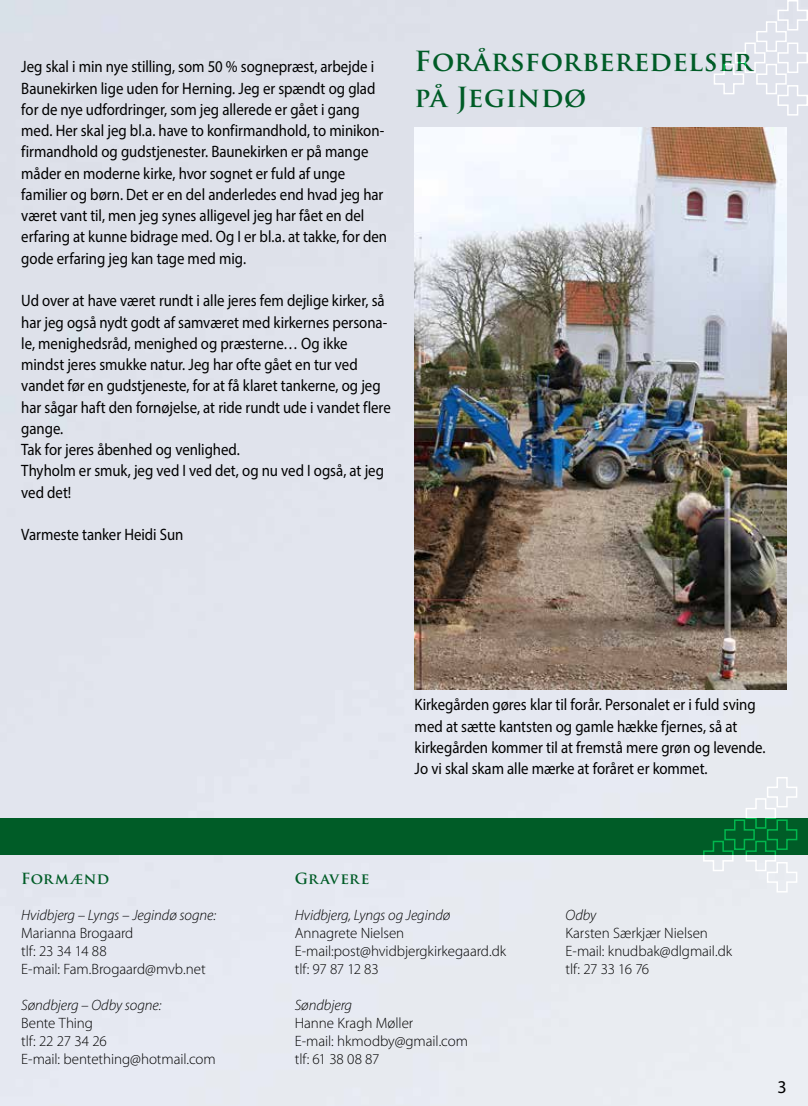
<style>
.page{position:relative;width:808px;height:1106px;background:#e2e5ee}
.page>*{position:absolute;margin:0;border:0;box-sizing:border-box;transform-origin:0 0}
.t1{font:700 27px/36px "Trajan Pro";letter-spacing:.015em;color:#005c27}
.t2{font:18px "Myriad Pro";color:#000}
.t3{font:16.5px/21.3px "Myriad Pro";color:#000;scale:.9 1}
.t4{font:300 15px/18px "Myriad Pro";letter-spacing:-.005em;color:#000}
.t5{font:italic 300 15px "Myriad Pro";letter-spacing:-.005em;color:#000}
.t6{font:700 15px "Trajan Pro";letter-spacing:.03em;color:#005c27}
</style>
<div class="page">
<div style="left:0;top:818px;width:808px;height:36px;background:#005c27"></div>
<img style="left:415px;top:128px;width:372px;height:561px">
<svg style="left:702px;top:776px;width:96px;height:117px"></svg>
<svg style="left:713px;top:0;width:95px;height:116px;background:#e2e5ed"></svg>
<p class="t3" style="left:21px;top:56px;width:408px">Jeg skal i min nye stilling, som 50 % sognepræst, arbejde i Baunekirken lige uden for Herning. Jeg er spændt og glad for de nye udfordringer, som jeg allerede er gået i gang med. Her skal jeg bl.a. have to konfirmandhold, to minikon&shy;firmandhold og gudstjenester. Baunekirken er på mange måder en moderne kirke, hvor sognet er fuld af unge familier og børn. Det er en del anderledes end hvad jeg har været vant til, men jeg synes alligevel jeg har fået en del erfaring at kunne bidrage med. Og I er bl.a. at takke, for den gode erfaring jeg kan tage med mig.</p>
<p class="t3" style="left:21px;top:290px;width:412px">Ud over at have været rundt i alle jeres fem dejlige kirker, så har jeg også nydt godt af samværet med kirkernes persona&shy;le, menighedsråd, menighed og præsterne… Og ikke mindst jeres smukke natur. Jeg har ofte gået en tur ved vandet før en gudstjeneste, for at få klaret tankerne, og jeg har sågar haft den fornøjelse, at ride rundt ude i vandet flere gange.<br>Tak for jeres åbenhed og venlighed.<br>Thyholm er smuk, jeg ved I ved det, og nu ved I også, at jeg ved det!</p>
<p class="t3" style="left:21px;top:524px;width:182px">Varmeste tanker Heidi Sun</p>
<h1 class="t1" style="left:415px;top:44px;width:339px">Forårsforberedelser på Jegindø</h1>
<p class="t6" style="left:21px;top:868px;width:90px">Formænd</p>
<p class="t5" style="left:21px;top:905px;width:196px">Hvidbjerg – Lyngs – Jegindø sogne:</p>
<p class="t4" style="left:21px;top:923px;width:186px">Marianna Brogaard<br>tlf: 23 34 14 88<br>E-mail: Fam.Brogaard@mvb.net</p>
<p class="t5" style="left:21px;top:995px;width:142px">Søndbjerg – Odby sogne:</p>
<p class="t4" style="left:21px;top:1013px;width:196px">Bente Thing<br>tlf: 22 27 34 26<br>E-mail: bentething@hotmail.com</p>
<p class="t3" style="left:415px;top:694px;width:391px">Kirkegården gøres klar til forår. Personalet er i fuld sving med at sætte kantsten og gamle hække fjernes, så at kirkegården kommer til at fremstå mere grøn og levende.<br>Jo vi skal skam alle mærke at foråret er kommet.</p>
<p class="t6" style="left:295px;top:868px;width:76px">Gravere</p>
<p class="t5" style="left:295px;top:905px;width:157px">Hvidbjerg, Lyngs og Jegindø</p>
<p class="t4" style="left:295px;top:923px;width:213px">Annagrete Nielsen<br>E-mail:post@hvidbjergkirkegaard.dk tlf: 97 87 12 83</p>
<p class="t5" style="left:295px;top:995px;width:59px">Søndbjerg</p>
<p class="t4" style="left:295px;top:1013px;width:175px">Hanne Kragh Møller<br>E-mail: hkmodby@gmail.com tlf: 61 38 08 87</p>
<p class="t5" style="left:566px;top:905px;width:32px">Odby</p>
<p class="t4" style="left:566px;top:923px;width:168px">Karsten Særkjær Nielsen<br>E-mail: knudbak@dlgmail.dk tlf: 27 33 16 76</p>
<p class="t2" style="left:777px;top:1076px;width:11px">3</p>
</div>
